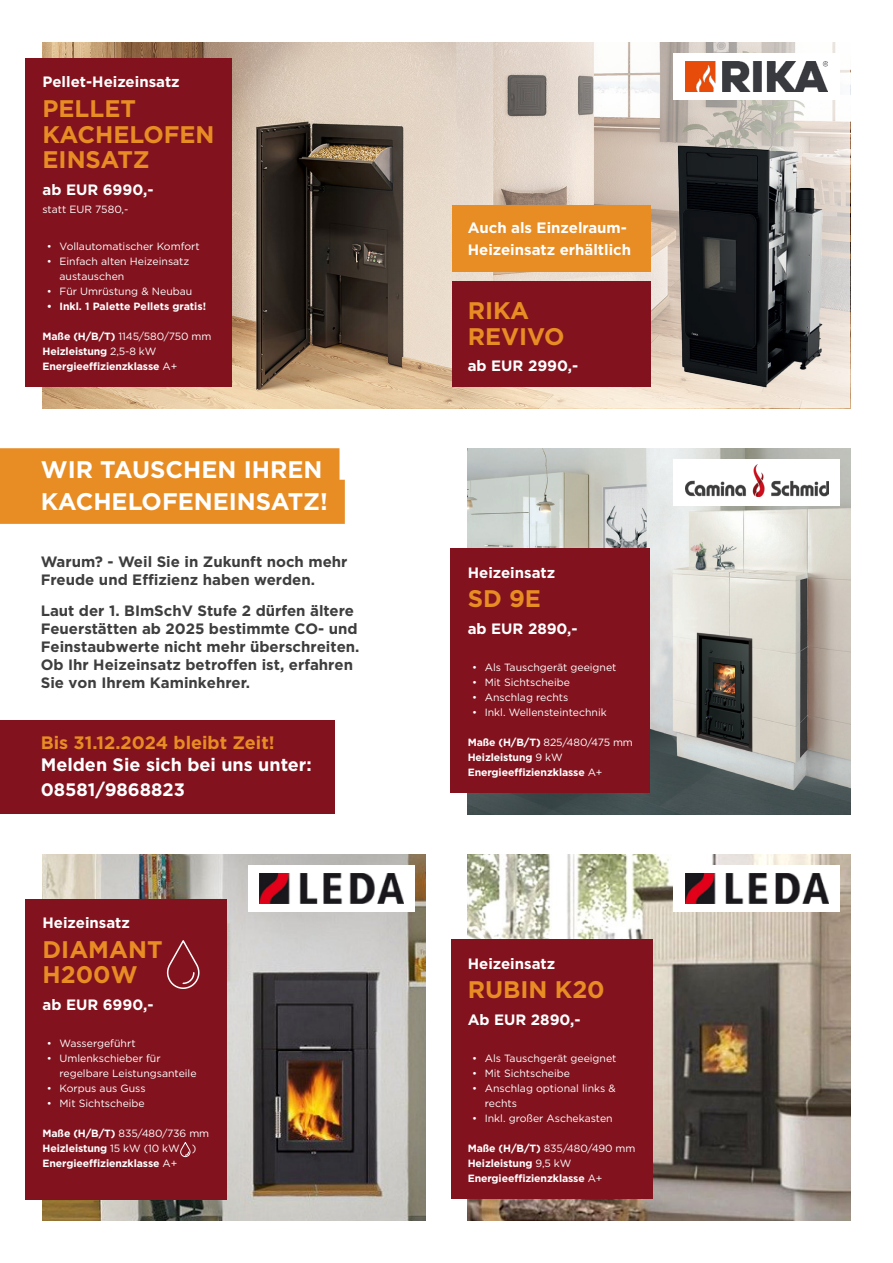
<style>
.page{position:relative;width:893px;height:1263px;background:#fff}
.page>*{position:absolute;margin:0;border:0;box-sizing:border-box;transform-origin:0 0}
.t1{font:700 24px/25.5px "Gotham";color:#e88c24}
.Paragraph_Style_3{font:700 24px/31.5px "Gotham";color:#fff}
.t2{font:700 18px/21.6px "Gotham";color:#fff}
.Paragraph_Style_3-2{font:700 15px/18px "Gotham";color:#3e3e3f}
.t3{font:700 15px "Gotham";color:#fff}
.t4{font:10.5px/15px "Gotham";color:#fff}
.t5{font:700 10.5px "Gotham";letter-spacing:-.01em;color:#fff}
.s1{font-weight:700}
.s2{font-weight:400}
.s3{color:#e88c24}
</style>
<div class="page">
<div style="left:0;top:721px;width:334px;height:93px;background:#82131e"></div>
<img style="left:43px;top:43px;width:291px;height:365px">
<svg style="left:334px;top:43px;width:516px;height:365px;background:#b7aa9b"></svg>
<img style="left:468px;top:449px;width:382px;height:365px">
<div style="left:674px;top:459px;width:166px;height:47px;background:#fff"></div>
<img style="left:686px;top:465px;width:143px;height:31px">
<div style="left:451px;top:548px;width:199px;height:245px;background:#82131e"></div>
<img style="left:43px;top:855px;width:382px;height:365px">
<img style="left:468px;top:855px;width:382px;height:365px">
<div style="left:248px;top:865px;width:167px;height:47px;background:#fff"></div>
<div style="left:674px;top:865px;width:166px;height:47px;background:#fff"></div>
<img style="left:260px;top:874px;width:143px;height:30px">
<img style="left:685px;top:874px;width:143px;height:30px">
<div style="left:26px;top:899px;width:201px;height:300px;background:#82131e"></div>
<div style="left:451px;top:940px;width:202px;height:259px;background:#82131e"></div>
<svg style="left:166px;top:940px;width:34px;height:49px"></svg>
<svg style="left:180px;top:1142px;width:11px;height:15px"></svg>
<div style="left:674px;top:53px;width:166px;height:47px;background:#fff"></div>
<img style="left:686px;top:62px;width:141px;height:24px">
<div style="left:452px;top:282px;width:199px;height:105px;background:#82131e"></div>
<div style="left:452px;top:205px;width:199px;height:66px;background:#e88c24"></div>
<div style="left:26px;top:58px;width:206px;height:329px;background:#82131e"></div>
<img style="left:500px;top:86px;width:351px;height:372px">
<div style="left:0;top:448px;width:339px;height:44px;background:#e88c24"></div>
<div style="left:0;top:480px;width:345px;height:44px;background:#e88c24"></div>
<p class="t3" style="left:43px;top:72px;width:139px">Pellet-Heizeinsatz</p>
<p class="t1" style="left:43px;top:96px;width:95px">PELLET</p>
<p class="t1" style="left:43px;top:121px;width:174px">KACHELOFEN</p>
<p class="t1" style="left:43px;top:147px;width:109px">EINSATZ</p>
<p class="t3" style="left:43px;top:179px;width:112px">ab EUR 6990,-</p>
<p class="t4" style="left:43px;top:201px;width:87px">statt EUR 7580,-</p>
<p class="t4" style="left:47px;top:238px;width:154px">• Vollautomatischer Komfort</p>
<p class="t4" style="left:60px;top:253px;width:131px;text-indent:-13px">• Einfach alten Heizeinsatz austauschen</p>
<p class="t4" style="left:47px;top:283px;width:147px">• Für Umrüstung &amp; Neubau</p>
<p class="t5" style="left:47px;top:299px;width:161px">• Inkl. 1 Palette Pellets gratis!</p>
<p class="t4" style="left:43px;top:328px;width:170px"><span class="s1">Maße (H/B/T)</span> 1145/580/750 mm</p>
<p class="t5" style="left:43px;top:344px;width:115px">Heizleistung <span class="s2">2,5-8 kW</span></p>
<p class="t5" style="left:43px;top:359px;width:136px">Energieeffizienzklasse <span class="s2">A+</span></p>
<p class="Paragraph_Style_3" style="left:41px;top:454px;width:289px">WIR TAUSCHEN IHREN<br>KACHELOFENEINSATZ!</p>
<p class="Paragraph_Style_3-2" style="left:41px;top:552px;width:308px">Warum? - Weil Sie in Zukunft noch mehr<br>Freude und Effizienz haben werden.</p>
<p class="Paragraph_Style_3-2" style="left:41px;top:601px;width:320px">Laut der 1. BImSchV Stufe 2 dürfen ältere Feuerstätten ab 2025 bestimmte CO- und Feinstaubwerte nicht mehr überschreiten.<br>Ob Ihr Heizeinsatz betroffen ist, erfahren Sie von Ihrem Kaminkehrer.</p>
<p class="t2" style="left:41px;top:732px;width:273px"><span class="s3">Bis 31.12.2024 bleibt Zeit!<br></span>Melden Sie sich bei uns unter:</p>
<p class="t2" style="left:41px;top:779px;width:146px">08581/9868823</p>
<p class="t3" style="left:43px;top:913px;width:89px">Heizeinsatz</p>
<p class="t1" style="left:43px;top:936px;width:122px">DIAMANT<br>H200W</p>
<p class="t3" style="left:43px;top:995px;width:112px">ab EUR 6990,-</p>
<p class="t4" style="left:47px;top:1036px;width:90px">• Wassergeführt</p>
<p class="t4" style="left:60px;top:1051px;width:139px;text-indent:-13px">• Umlenkschieber für regelbare Leistungsanteile</p>
<p class="t4" style="left:47px;top:1081px;width:100px">• Korpus aus Guss</p>
<p class="t4" style="left:47px;top:1096px;width:100px">• Mit Sichtscheibe</p>
<p class="t4" style="left:43px;top:1126px;width:168px"><span class="s1">Maße (H/B/T)</span> 835/480/736 mm</p>
<p class="t5" style="left:43px;top:1141px;width:155px">Heizleistung <span class="s2">15 kW (10 kW )</span></p>
<p class="t5" style="left:43px;top:1156px;width:136px">Energieeffizienzklasse <span class="s2">A+</span></p>
<p class="t3" style="left:468px;top:218px;width:161px">Auch als Einzelraum-</p>
<p class="t3" style="left:468px;top:240px;width:165px">Heizeinsatz erhältlich</p>
<p class="t1" style="left:468px;top:298px;width:63px">RIKA</p>
<p class="t1" style="left:468px;top:323px;width:98px">REVIVO</p>
<p class="t3" style="left:468px;top:356px;width:112px">ab EUR 2990,-</p>
<p class="t3" style="left:468px;top:562px;width:89px">Heizeinsatz</p>
<p class="t1" style="left:468px;top:586px;width:75px">SD 9E</p>
<p class="t3" style="left:468px;top:618px;width:111px">ab EUR 2890,-</p>
<p class="t4" style="left:472px;top:660px;width:146px">• Als Tauschgerät geeignet</p>
<p class="t4" style="left:472px;top:675px;width:100px">• Mit Sichtscheibe</p>
<p class="t4" style="left:472px;top:690px;width:98px">• Anschlag rechts</p>
<p class="t4" style="left:472px;top:705px;width:136px">• Inkl. Wellensteintechnik</p>
<p class="t4" style="left:468px;top:735px;width:167px"><span class="s1">Maße (H/B/T)</span> 825/480/475 mm</p>
<p class="t5" style="left:468px;top:750px;width:96px">Heizleistung <span class="s2">9 kW</span></p>
<p class="t5" style="left:468px;top:765px;width:136px">Energieeffizienzklasse <span class="s2">A+</span></p>
<p class="t3" style="left:468px;top:953px;width:89px">Heizeinsatz</p>
<p class="t1" style="left:468px;top:977px;width:139px">RUBIN K20</p>
<p class="t3" style="left:468px;top:1010px;width:114px">Ab EUR 2890,-</p>
<p class="t4" style="left:472px;top:1051px;width:146px">• Als Tauschgerät geeignet</p>
<p class="t4" style="left:472px;top:1066px;width:100px">• Mit Sichtscheibe</p>
<p class="t4" style="left:485px;top:1081px;width:132px;text-indent:-13px">• Anschlag optional links &amp; rechts</p>
<p class="t4" style="left:472px;top:1111px;width:142px">• Inkl. großer Aschekasten</p>
<p class="t4" style="left:468px;top:1141px;width:169px"><span class="s1">Maße (H/B/T)</span> 835/480/490 mm</p>
<p class="t5" style="left:468px;top:1156px;width:105px">Heizleistung <span class="s2">9,5 kW</span></p>
<p class="t5" style="left:468px;top:1171px;width:136px">Energieeffizienzklasse <span class="s2">A+</span></p>
</div>
